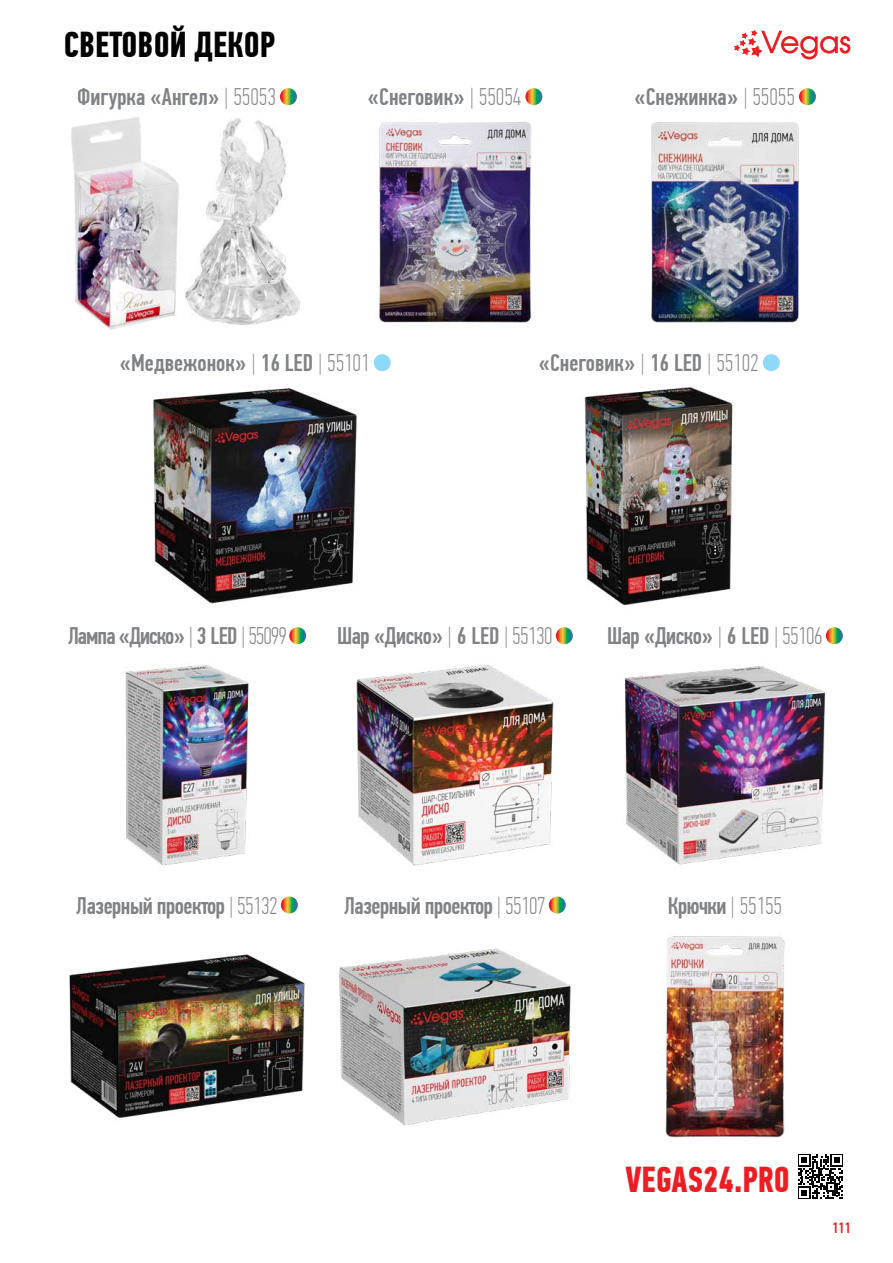
<style>
.page{position:relative;width:893px;height:1263px;background:#fff}
.page>*{position:absolute;margin:0;border:0;box-sizing:border-box;transform-origin:0 0}
.t1{font:700 36px "PF Din Text Comp Pro";color:#000}
.t2{font:700 36px "PF Din Text Comp Pro";color:#ed1d24}
.t3{font:500 24px "PF Din Text Comp Pro";color:#808285}
.t4{font:500 24px "PF Din Text Comp Pro";letter-spacing:-.02em;color:#808285}
.t5{font:500 24px "PF Din Text Comp Pro";letter-spacing:-.04em;color:#808285}
.t6{font:500 15px "PF Din Text Comp Pro";color:#ed1d24}
.s1{font-weight:100}
</style>
<div class="page">
<svg style="left:734px;top:30px;width:116px;height:30px"></svg>
<svg style="left:798px;top:1154px;width:45px;height:45px"></svg>
<svg style="left:280px;top:88px;width:17px;height:17px"></svg>
<svg style="left:525px;top:88px;width:17px;height:17px"></svg>
<svg style="left:799px;top:88px;width:17px;height:17px"></svg>
<img style="left:71px;top:117px;width:115px;height:213px">
<img style="left:379px;top:122px;width:153px;height:201px">
<img style="left:651px;top:122px;width:148px;height:201px">
<div style="left:374px;top:354px;width:17px;height:17px;background:#8ed8f8;border-radius:50%"></div>
<div style="left:763px;top:354px;width:17px;height:17px;background:#8ed8f8;border-radius:50%"></div>
<img style="left:153px;top:388px;width:204px;height:216px">
<img style="left:584px;top:386px;width:149px;height:220px">
<svg style="left:289px;top:627px;width:17px;height:17px"></svg>
<svg style="left:556px;top:627px;width:17px;height:17px"></svg>
<svg style="left:826px;top:627px;width:17px;height:17px"></svg>
<img style="left:125px;top:665px;width:124px;height:201px">
<img style="left:356px;top:665px;width:198px;height:201px">
<img style="left:625px;top:666px;width:202px;height:199px">
<svg style="left:281px;top:896px;width:17px;height:17px"></svg>
<svg style="left:549px;top:896px;width:17px;height:17px"></svg>
<img style="left:69px;top:954px;width:236px;height:165px">
<img style="left:339px;top:948px;width:233px;height:177px">
<img style="left:665px;top:936px;width:120px;height:202px">
<img style="left:186px;top:118px;width:114px;height:207px">
<h1 class="t1" style="left:64px;top:23px;width:213px">СВЕТОВОЙ ДЕКОР</h1>
<p class="t3" style="left:77px;top:83px;width:200px">Фигурка «Ангел» <span class="s1">| 55053</span></p>
<p class="t3" style="left:368px;top:83px;width:155px">«Снеговик» <span class="s1">| 55054</span></p>
<p class="t3" style="left:634px;top:83px;width:162px">«Снежинка» <span class="s1">| 55055</span></p>
<p class="t3" style="left:120px;top:349px;width:252px">«Медвежонок» <span class="s1">|</span> 16 LED <span class="s1">| 55101</span></p>
<p class="t3" style="left:538px;top:349px;width:222px">«Снеговик» <span class="s1">|</span> 16 LED <span class="s1">| 55102</span></p>
<p class="t5" style="left:68px;top:622px;width:220px">Лампа «Диско» <span class="s1">|</span> 3 LED <span class="s1">| 55099</span></p>
<p class="t4" style="left:337px;top:622px;width:217px">Шар «Диско» <span class="s1">|</span> 6 LED <span class="s1">| 55130</span></p>
<p class="t4" style="left:607px;top:622px;width:217px">Шар «Диско» <span class="s1">|</span> 6 LED <span class="s1">| 55106</span></p>
<p class="t4" style="left:76px;top:891px;width:203px">Лазерный проектор <span class="s1">| 55132</span></p>
<p class="t4" style="left:344px;top:891px;width:203px">Лазерный проектор <span class="s1">| 55107</span></p>
<p class="t4" style="left:668px;top:891px;width:116px">Крючки <span class="s1">| 55155</span></p>
<h1 class="t2" style="left:625px;top:1158px;width:166px">VEGAS24.PRO</h1>
<p class="t6" style="left:832px;top:1219px;width:20px">111</p>
</div>
